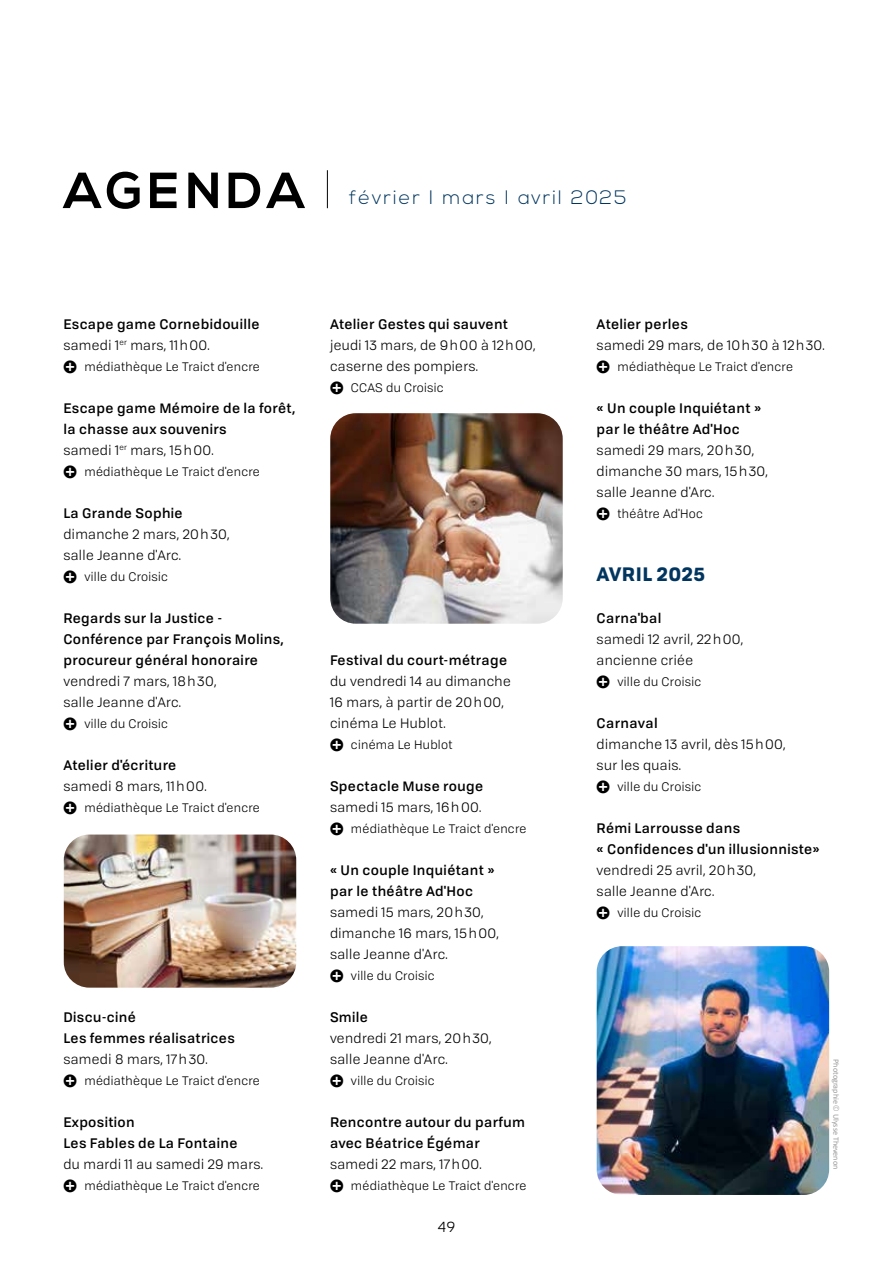
<style>
.page{position:relative;width:893px;height:1263px;background:#fff}
.page>*{position:absolute;margin:0;border:0;box-sizing:border-box;transform-origin:0 0}
.t1{font:700 50.55px "Nexa";letter-spacing:.1em;color:#000}
.t2{font:300 19.5px "Nexa";letter-spacing:.1em;color:#00355f}
.t3{font:700 18.9px "Tofino";letter-spacing:.025em;color:#00355f}
.t4{font:300 14.85px "Neris";color:#000}
.t5{font:13.5px/21px "Tofino";letter-spacing:.025em;color:#000}
.t6{font:500 13.5px/21px "Tofino";letter-spacing:.025em;color:#000}
.t7{font:12.15px "Tofino";letter-spacing:.025em;color:#000}
.t8{font:8.1px "Calibri";color:#999898}
.s1{font-weight:400}
.s2{font-family:"Neris";font-weight:300}
</style>
<div class="page">
<hr style="left:327px;top:170px;width:1px;height:38px;background:#000">
<img style="left:64px;top:834px;width:232px;height:154px">
<img style="left:597px;top:946px;width:232px;height:249px">
<img style="left:330px;top:413px;width:233px;height:211px">
<h1 class="t1" style="left:64px;top:161px;width:243px">AGENDA</h1>
<h2 class="t2" style="left:349px;top:186px;width:279px">février I mars I avril 2025</h2>
<p class="t6" style="left:63px;top:313px;width:198px">Escape game Cornebidouille <span class="s1">samedi 1</span><sup>er</sup> <span class="s1">mars, 11 h 00.</span></p>
<p class="t7" style="left:84px;top:358px;width:177px">médiathèque Le Traict d'encre</p>
<p class="t6" style="left:63px;top:397px;width:234px">Escape game Mémoire de la forêt, la chasse aux souvenirs<br><span class="s1">samedi 1</span><sup>er</sup> <span class="s1">mars, 15 h 00.</span></p>
<p class="t7" style="left:84px;top:463px;width:177px">médiathèque Le Traict d'encre</p>
<p class="t6" style="left:63px;top:502px;width:121px">La Grande Sophie</p>
<p class="t5" style="left:63px;top:523px;width:168px">dimanche 2 mars, 20 h 30, salle Jeanne d'Arc.</p>
<p class="t7" style="left:84px;top:568px;width:85px">ville du Croisic</p>
<p class="t6" style="left:63px;top:607px;width:222px">Regards sur la Justice -<br>Conférence par François Molins, procureur général honoraire</p>
<p class="t5" style="left:63px;top:670px;width:155px">vendredi 7 mars, 18 h 30, salle Jeanne d'Arc.</p>
<p class="t7" style="left:84px;top:715px;width:85px">ville du Croisic</p>
<p class="t6" style="left:63px;top:754px;width:114px">Atelier d'écriture</p>
<p class="t5" style="left:63px;top:775px;width:145px">samedi 8 mars, 11 h 00.</p>
<p class="t7" style="left:84px;top:799px;width:177px">médiathèque Le Traict d'encre</p>
<p class="t6" style="left:63px;top:1006px;width:173px">Discu-ciné<br>Les femmes réalisatrices</p>
<p class="t5" style="left:63px;top:1048px;width:146px">samedi 8 mars, 17 h 30.</p>
<p class="t7" style="left:84px;top:1072px;width:177px">médiathèque Le Traict d'encre</p>
<p class="t6" style="left:63px;top:1111px;width:176px">Exposition<br>Les Fables de La Fontaine</p>
<p class="t5" style="left:63px;top:1153px;width:201px">du mardi 11 au samedi 29 mars.</p>
<p class="t7" style="left:84px;top:1177px;width:177px">médiathèque Le Traict d'encre</p>
<p class="t6" style="left:330px;top:313px;width:180px">Atelier Gestes qui sauvent</p>
<p class="t5" style="left:330px;top:334px;width:207px">jeudi 13 mars, de 9 h 00 à 12 h 00, caserne des pompiers.</p>
<p class="t7" style="left:351px;top:379px;width:94px">CCAS du Croisic</p>
<p class="t6" style="left:330px;top:649px;width:179px">Festival du court-métrage</p>
<p class="t5" style="left:330px;top:670px;width:182px">du vendredi 14 au dimanche<br>16 mars, à partir de 20 h 00, cinéma Le Hublot.</p>
<p class="t7" style="left:351px;top:736px;width:103px">cinéma Le Hublot</p>
<p class="t6" style="left:330px;top:775px;width:155px">Spectacle Muse rouge</p>
<p class="t5" style="left:330px;top:796px;width:153px">samedi 15 mars, 16 h 00.</p>
<p class="t7" style="left:351px;top:820px;width:177px">médiathèque Le Traict d'encre</p>
<p class="t6" style="left:330px;top:859px;width:166px">« Un couple Inquiétant » par le théâtre Ad'Hoc</p>
<p class="t5" style="left:330px;top:901px;width:170px">samedi 15 mars, 20 h 30, dimanche 16 mars, 15 h 00, salle Jeanne d'Arc.</p>
<p class="t7" style="left:351px;top:967px;width:85px">ville du Croisic</p>
<p class="t6" style="left:330px;top:1006px;width:40px">Smile</p>
<p class="t5" style="left:330px;top:1027px;width:163px">vendredi 21 mars, 20 h 30, salle Jeanne d'Arc.</p>
<p class="t7" style="left:351px;top:1072px;width:85px">ville du Croisic</p>
<p class="t6" style="left:330px;top:1111px;width:197px">Rencontre autour du parfum avec Béatrice Égémar</p>
<p class="t5" style="left:330px;top:1153px;width:153px">samedi 22 mars, 17 h 00.</p>
<p class="t7" style="left:351px;top:1177px;width:177px">médiathèque Le Traict d'encre</p>
<p class="t4" style="left:438px;top:1217px;width:19px">49</p>
<p class="t6" style="left:597px;top:313px;width:93px">Atelier perles</p>
<p class="t5" style="left:597px;top:334px;width:230px">samedi 29 mars, de 10 h 30 à 12 h 30.</p>
<p class="t7" style="left:618px;top:358px;width:177px">médiathèque Le Traict d'encre</p>
<p class="t6" style="left:597px;top:397px;width:166px">« Un couple Inquiétant » par le théâtre Ad'Hoc</p>
<p class="t5" style="left:597px;top:439px;width:173px">samedi 29 mars, 20 h 30, dimanche 30 mars, 15 h 30, salle Jeanne d'Arc.</p>
<p class="t7" style="left:618px;top:505px;width:87px">théâtre Ad'Hoc</p>
<h3 class="t3" style="left:597px;top:558px;width:110px">AVRIL 2025</h3>
<p class="t6" style="left:597px;top:607px;width:66px">Carna'bal</p>
<p class="t5" style="left:597px;top:628px;width:148px">samedi 12 avril, 22 h 00, ancienne criée</p>
<p class="t7" style="left:618px;top:673px;width:85px">ville du Croisic</p>
<p class="t6" style="left:597px;top:712px;width:63px">Carnaval</p>
<p class="t5" style="left:597px;top:733px;width:190px">dimanche 13 avril, dès 15 h 00, sur les quais.</p>
<p class="t7" style="left:618px;top:778px;width:85px">ville du Croisic</p>
<p class="t6" style="left:597px;top:817px;width:225px">Rémi Larrousse dans<br>« Confidences d'un illusionniste»</p>
<p class="t5" style="left:597px;top:859px;width:161px">vendredi 25 avril, 20 h 30, salle Jeanne d'Arc.</p>
<p class="t7" style="left:618px;top:904px;width:85px">ville du Croisic</p>
<p class="t8" style="left:842px;top:1059px;width:111px;rotate:90deg">Photographie <span class="s2">©</span> Ulysse Thevenon</p>
</div>
